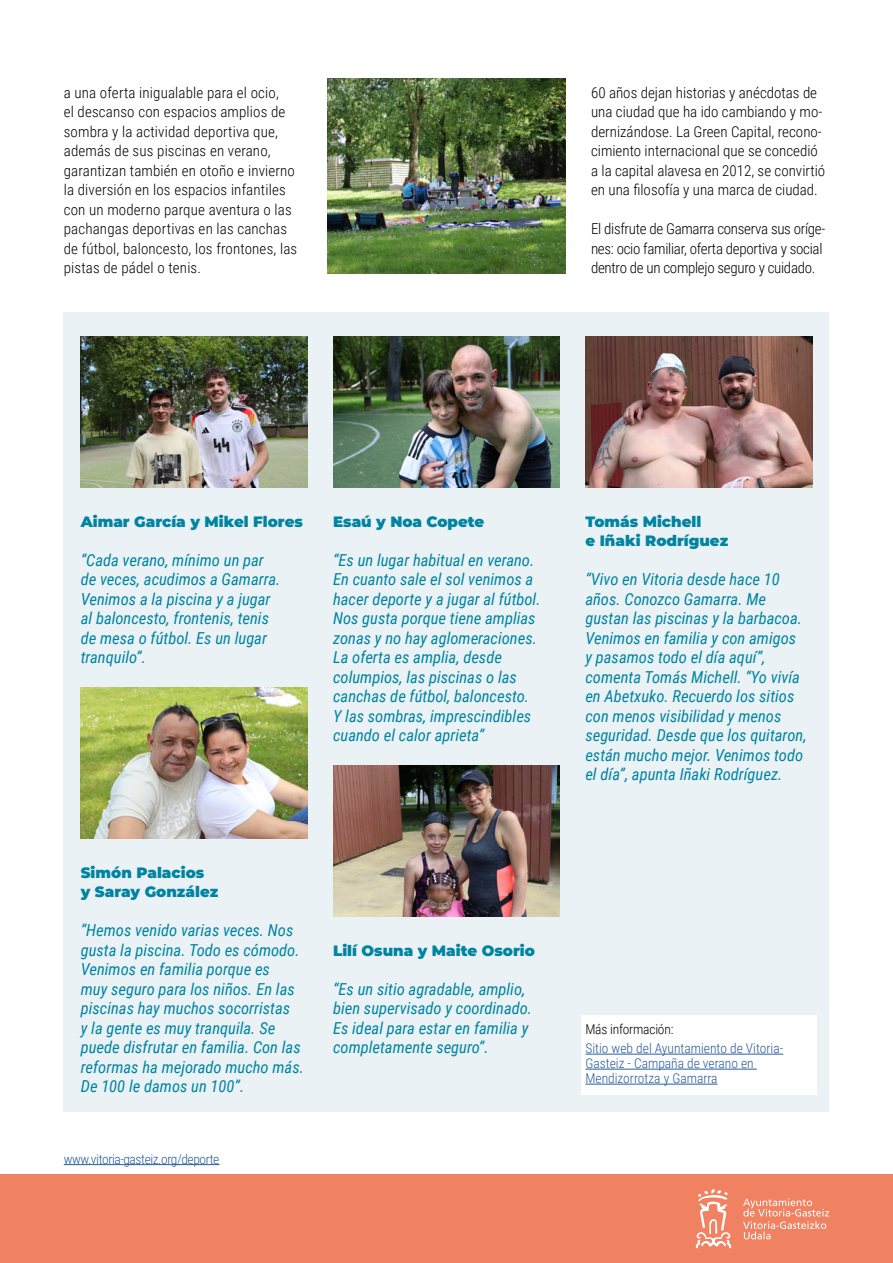
<style>
.page{position:relative;width:893px;height:1263px;background:#fff}
.page>*{position:absolute;margin:0;border:0;box-sizing:border-box;transform-origin:0 0}
.TESTIMONIO_PUB_DXT{font:italic 16.5px/19.5px "Roboto Condensed";color:#0084a0}
.TEXTO_PUB_DXT_10P{font:300 15px/19.5px "Roboto Condensed";color:#000}
.FIRMA_TESTIMONIO_PUB_DXT{font:900 15px/19.5px "Montserrat";color:#0084a0}
.TEXTO_PUB_DXT_10P-2{font:300 15px/19.5px "Roboto Condensed";letter-spacing:-.02em;color:#000}
.MAS_INFO{font:300 13.5px/15px "Roboto Condensed";color:#275b9b}
.MAS_INFO-2{font:300 13.5px "Roboto Condensed";letter-spacing:-.03em;color:#275b9b}
.MAS_INFO-3{font:300 13.5px "Roboto Condensed";letter-spacing:-.015em;color:#000}
</style>
<div class="page">
<div style="left:0;top:1174px;width:893px;height:89px;background:#f08262"></div>
<img style="left:327px;top:78px;width:239px;height:195px">
<hr style="left:64px;top:1164px;width:155px;height:1px;background:#275b9b">
<div style="left:64px;top:312px;width:765px;height:800px;background:#eaf2f6"></div>
<img style="left:81px;top:336px;width:227px;height:152px">
<img style="left:81px;top:687px;width:227px;height:152px">
<img style="left:333px;top:336px;width:227px;height:152px">
<img style="left:333px;top:765px;width:227px;height:152px">
<div style="left:581px;top:1015px;width:235px;height:30px;background:#fff"></div>
<div style="left:581px;top:1034px;width:235px;height:61px;background:#fff"></div>
<hr style="left:585px;top:1054px;width:198px;height:1px;background:#275b9b">
<hr style="left:585px;top:1069px;width:172px;height:1px;background:#275b9b">
<hr style="left:585px;top:1084px;width:133px;height:1px;background:#275b9b">
<img style="left:585px;top:336px;width:227px;height:152px">
<svg style="left:695px;top:1189px;width:134px;height:59px"></svg>
<p class="TEXTO_PUB_DXT_10P" style="left:64px;top:82px;width:235px">a una oferta inigualable para el ocio,<br>el descanso con espacios amplios de sombra y la actividad deportiva que, además de sus piscinas en verano, garantizan también en otoño e invierno la diversión en los espacios infantiles con un moderno parque aventura o las pachangas deportivas en las canchas de fútbol, baloncesto, los frontones, las pistas de pádel o tenis.</p>
<p class="TEXTO_PUB_DXT_10P" style="left:591px;top:82px;width:236px">60 años dejan historias y anécdotas de una ciudad que ha ido cambiando y mo&shy;dernizándose. La Green Capital, recono&shy;cimiento internacional que se concedió a la capital alavesa en 2012, se convirtió en una filosofía y una marca de ciudad.</p>
<p class="TEXTO_PUB_DXT_10P-2" style="left:591px;top:218px;width:236px">El disfrute de Gamarra conserva sus oríge&shy;nes: ocio familiar, oferta deportiva y social dentro de un complejo seguro y cuidado.</p>
<p class="FIRMA_TESTIMONIO_PUB_DXT" style="left:81px;top:510px;width:224px">Aimar García y Mikel Flores</p>
<p class="TESTIMONIO_PUB_DXT" style="left:81px;top:549px;width:201px">“Cada verano, mínimo un par de veces, acudimos a Gamarra.<br>Venimos a la piscina y a jugar al baloncesto, frontenis, tenis de mesa o fútbol. Es un lugar tranquilo”.</p>
<p class="FIRMA_TESTIMONIO_PUB_DXT" style="left:333px;top:510px;width:153px">Esaú y Noa Copete</p>
<p class="TESTIMONIO_PUB_DXT" style="left:333px;top:549px;width:209px">“Es un lugar habitual en verano.<br>En cuanto sale el sol venimos a hacer deporte y a jugar al fútbol.<br>Nos gusta porque tiene amplias zonas y no hay aglomeraciones.<br>La oferta es amplia, desde columpios, las piscinas o las canchas de fútbol, baloncesto.<br>Y las sombras, imprescindibles cuando el calor aprieta”</p>
<p class="FIRMA_TESTIMONIO_PUB_DXT" style="left:81px;top:861px;width:139px">Simón Palacios<br>y Saray González</p>
<p class="TESTIMONIO_PUB_DXT" style="left:81px;top:920px;width:225px">“Hemos venido varias veces. Nos gusta la piscina. Todo es cómodo.<br>Venimos en familia porque es<br>muy seguro para los niños. En las piscinas hay muchos socorristas<br>y la gente es muy tranquila. Se puede disfrutar en familia. Con las reformas ha mejorado mucho más.<br>De 100 le damos un 100”.</p>
<p class="MAS_INFO-2" style="left:64px;top:1149px;width:157px">www.vitoria-gasteiz.org/deporte</p>
<p class="FIRMA_TESTIMONIO_PUB_DXT" style="left:333px;top:939px;width:203px">Lilí Osuna y Maite Osorio</p>
<p class="TESTIMONIO_PUB_DXT" style="left:333px;top:978px;width:201px">“Es un sitio agradable, amplio, bien supervisado y coordinado.<br>Es ideal para estar en familia y completamente seguro”.</p>
<p class="FIRMA_TESTIMONIO_PUB_DXT" style="left:585px;top:510px;width:144px">Tomás Michell<br>e Iñaki Rodríguez</p>
<p class="TESTIMONIO_PUB_DXT" style="left:585px;top:569px;width:223px">“Vivo en Vitoria desde hace 10 años. Conozco Gamarra. Me gustan las piscinas y la barbacoa.<br>Venimos en familia y con amigos y pasamos todo el día aquí”, comenta Tomás Michell. “Yo vivía en Abetxuko. Recuerdo los sitios con menos visibilidad y menos seguridad. Desde que los quitaron, están mucho mejor. Venimos todo el día”, apunta Iñaki Rodríguez.</p>
<p class="MAS_INFO-3" style="left:585px;top:1019px;width:90px">Más información:</p>
<p class="MAS_INFO" style="left:585px;top:1040px;width:199px">Sitio web del Ayuntamiento de Vitoria-<br>Gasteiz - Campaña de verano en<br>Mendizorrotza y Gamarra</p>
</div>
